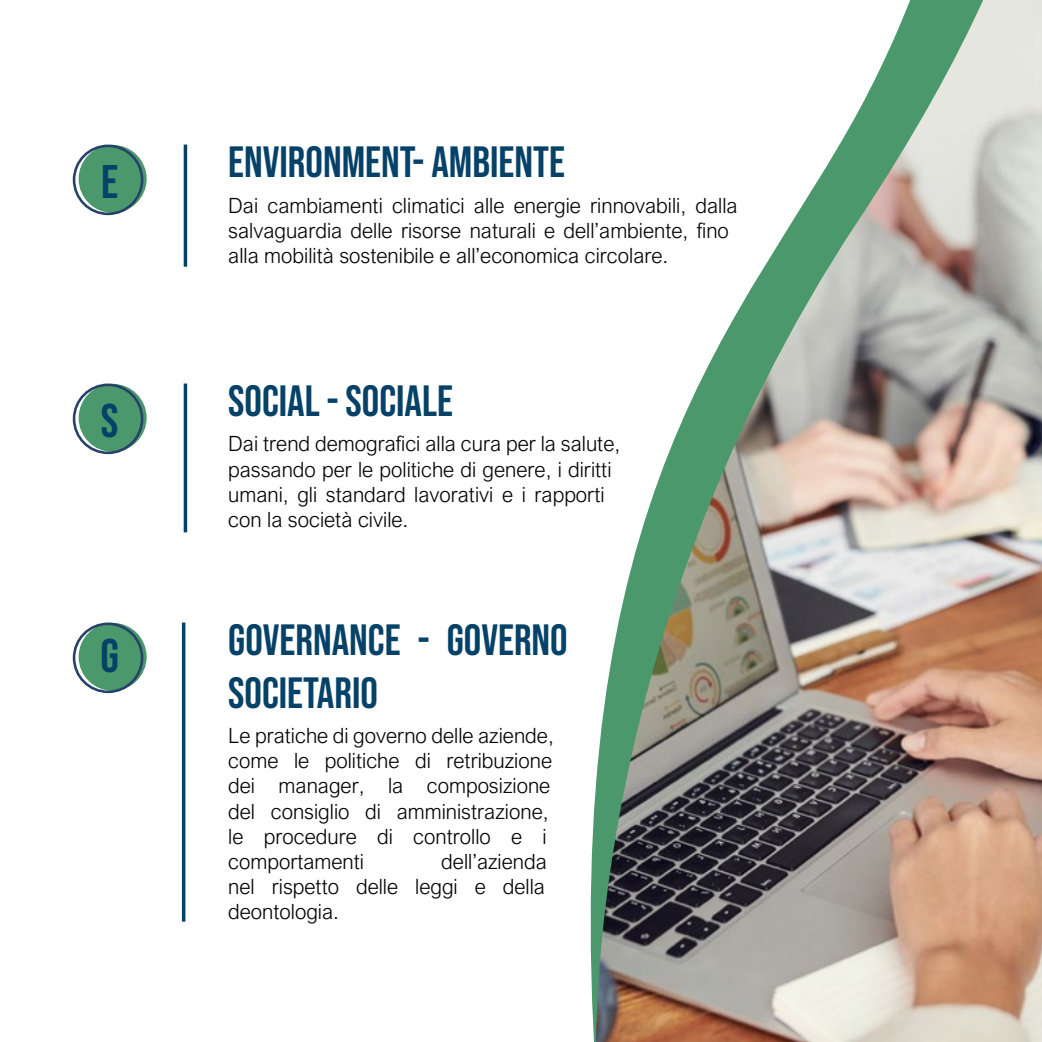
<style>
.page{position:relative;width:1042px;height:1042px;background:#fff}
.page>*{position:absolute;margin:0;border:0;box-sizing:border-box;transform-origin:0 0}
.t1{font:47.07px "Bebas Neue";color:#064168}
.t2{font:43.75px/52.5px "Bebas Neue";color:#064168}
.t3{font:300 21px/25.2px "Arial Nova";color:#040304}
</style>
<div class="page">
<div style="left:79px;top:145px;width:68px;height:68px;background:#4a986c;border-radius:50%"></div>
<div style="left:73px;top:145px;width:70px;height:70px;border:3px solid #264269;border-radius:50%"></div>
<div style="left:79px;top:384px;width:68px;height:68px;background:#4a986c;border-radius:50%"></div>
<div style="left:73px;top:383px;width:70px;height:71px;border:3px solid #264269;border-radius:50%"></div>
<div style="left:79px;top:623px;width:68px;height:68px;background:#4a986c;border-radius:50%"></div>
<div style="left:73px;top:622px;width:70px;height:71px;border:3px solid #264269;border-radius:50%"></div>
<hr style="left:184px;top:145px;width:3px;height:122px;background:#064168">
<hr style="left:184px;top:383px;width:3px;height:149px;background:#064168">
<hr style="left:182px;top:622px;width:3px;height:299px;background:#064168">
<img style="left:590px;top:0;width:452px;height:1042px">
<h1 class="t1" style="left:101px;top:155px;width:19px">E</h1>
<h1 class="t1" style="left:101px;top:394px;width:19px">S</h1>
<h1 class="t1" style="left:100px;top:629px;width:20px">G</h1>
<h2 class="t2" style="left:228px;top:136px;width:338px">ENVIRONMENT- AMBIENTE</h2>
<p class="t3" style="left:228px;top:192px;width:511px">Dai cambiamenti climatici alle energie rinnovabili, dalla salvaguardia delle risorse naturali e dell’ambiente, fino alla mobilità sostenibile e all’economica circolare.</p>
<h2 class="t2" style="left:228px;top:374px;width:226px">SOCIAL - SOCIALE</h2>
<p class="t3" style="left:228px;top:431px;width:394px">Dai trend demografici alla cura per la salute, passando per le politiche di genere, i diritti umani, gli standard lavorativi e i rapporti con la società civile.</p>
<h2 class="t2" style="left:228px;top:613px;width:341px">GOVERNANCE - GOVERNO<br>SOCIETARIO</h2>
<p class="t3" style="left:228px;top:723px;width:327px">Le pratiche di governo delle aziende, come le politiche di retribuzione dei manager, la composizione del consiglio di amministrazione, le procedure di controllo e i comportamenti</p>
<p class="t3" style="left:228px;top:849px;width:320px;text-align:justify;text-indent:213px">dell’azienda nel rispetto delle leggi e della deontologia.</p>
</div>
